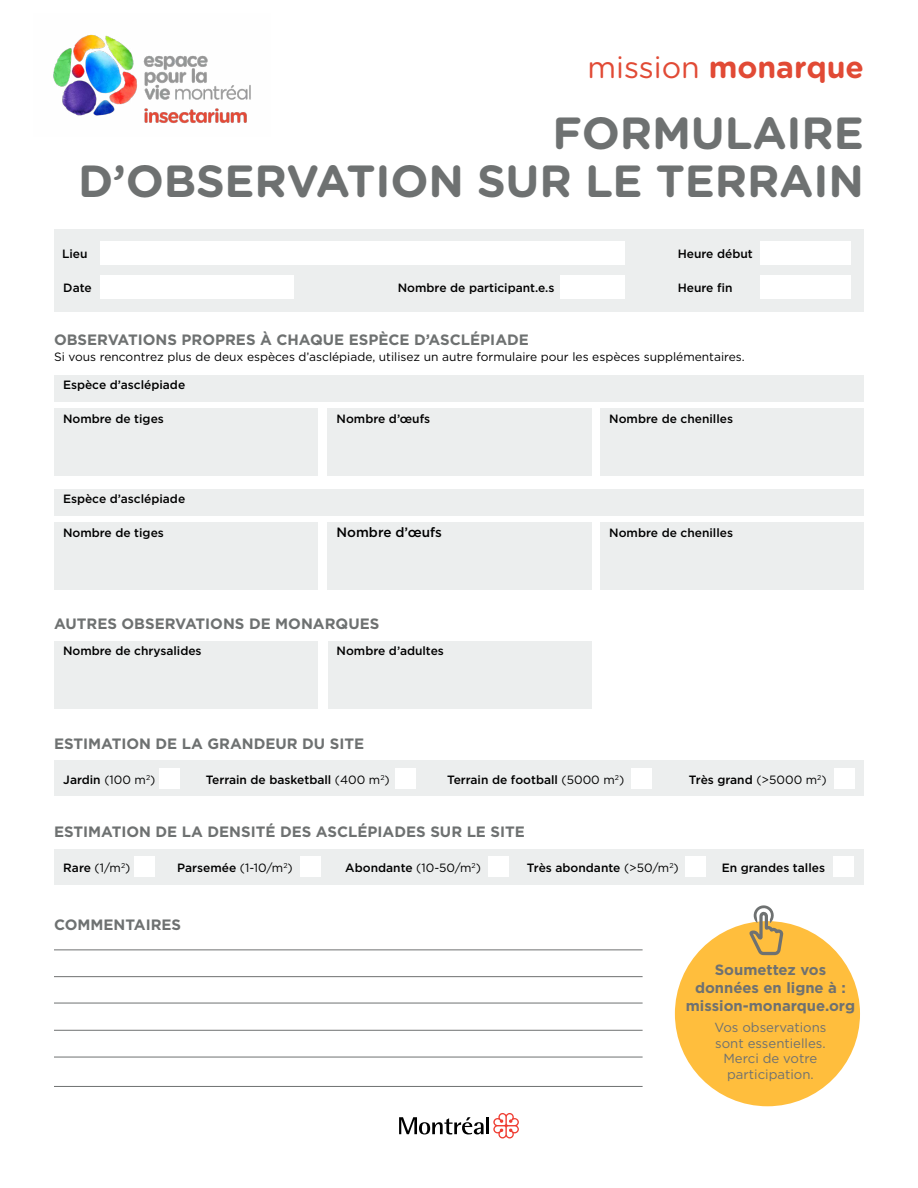
<style>
.page{position:relative;width:918px;height:1188px;background:#fff}
.page>*{position:absolute;margin:0;border:0;box-sizing:border-box;transform-origin:0 0}
.t1{font:700 45px/48px "Gotham Rounded";letter-spacing:-.005em;color:#6e7171;text-align:right}
.t2{font:700 30.3px "Gotham Rounded";color:#e14a35}
.t3{font:700 15px "Gotham";color:#6e7171}
.t4{font:700 14.85px/17.9px "Gotham";color:#6e7171;text-align:center}
.t5{font:500 13.5px "Gotham";color:#000}
.t6{font:13.2px/15.9px "Gotham";color:#6e7171;text-align:center}
.t7{font:500 12px "Gotham";color:#000}
.t8{font:12px "Gotham";color:#000}
.s1{font-weight:400}
.s2{font-weight:500}
</style>
<div class="page">
<div style="left:54px;top:230px;width:810px;height:82px;background:#eceeee"></div>
<div style="left:100px;top:241px;width:525px;height:24px;background:#fff"></div>
<div style="left:100px;top:275px;width:193px;height:24px;background:#fff"></div>
<div style="left:760px;top:241px;width:91px;height:24px;background:#fff"></div>
<div style="left:760px;top:275px;width:91px;height:24px;background:#fff"></div>
<div style="left:54px;top:641px;width:264px;height:67px;background:#eceeee"></div>
<div style="left:328px;top:641px;width:264px;height:67px;background:#eceeee"></div>
<div style="left:54px;top:375px;width:810px;height:27px;background:#eceeee"></div>
<div style="left:54px;top:409px;width:264px;height:67px;background:#eceeee"></div>
<div style="left:600px;top:409px;width:264px;height:67px;background:#eceeee"></div>
<div style="left:327px;top:409px;width:264px;height:67px;background:#eceeee"></div>
<div style="left:54px;top:489px;width:810px;height:27px;background:#eceeee"></div>
<div style="left:54px;top:523px;width:264px;height:67px;background:#eceeee"></div>
<div style="left:600px;top:523px;width:264px;height:67px;background:#eceeee"></div>
<div style="left:327px;top:523px;width:264px;height:67px;background:#eceeee"></div>
<hr style="left:54px;top:950px;width:702px;height:1px;background:#6e7171">
<hr style="left:54px;top:976px;width:701px;height:1px;background:#6e7171">
<hr style="left:54px;top:1003px;width:752px;height:1px;background:#6e7171">
<hr style="left:54px;top:1030px;width:792px;height:1px;background:#6e7171">
<hr style="left:54px;top:1057px;width:810px;height:1px;background:#6e7171">
<hr style="left:54px;top:1086px;width:781px;height:1px;background:#6e7171">
<div style="left:643px;top:891px;width:274px;height:295px;background:#fff"></div>
<img style="left:53px;top:34px;width:198px;height:90px">
<div style="left:54px;top:760px;width:810px;height:36px;background:#eceeee"></div>
<div style="left:159px;top:768px;width:21px;height:21px;background:#fff"></div>
<div style="left:395px;top:768px;width:21px;height:21px;background:#fff"></div>
<div style="left:632px;top:768px;width:20px;height:21px;background:#fff"></div>
<div style="left:834px;top:768px;width:21px;height:21px;background:#fff"></div>
<div style="left:54px;top:849px;width:810px;height:36px;background:#eceeee"></div>
<div style="left:134px;top:856px;width:21px;height:21px;background:#fff"></div>
<div style="left:300px;top:856px;width:21px;height:21px;background:#fff"></div>
<div style="left:488px;top:856px;width:21px;height:21px;background:#fff"></div>
<div style="left:686px;top:856px;width:20px;height:21px;background:#fff"></div>
<div style="left:833px;top:856px;width:21px;height:21px;background:#fff"></div>
<div style="left:675px;top:921px;width:185px;height:185px;background:#ffbe3d;border-radius:50%"></div>
<svg style="left:749px;top:905px;width:35px;height:50px"></svg>
<svg style="left:399px;top:1117px;width:85px;height:17px"></svg>
<hr style="left:486px;top:1117px;width:3px;height:17px;background:#000">
<svg style="left:493px;top:1113px;width:26px;height:26px"></svg>
<div style="left:560px;top:275px;width:65px;height:24px;background:#fff"></div>
<h2 class="t2" style="left:588px;top:45px;width:278px"><span class="s1">mission</span> monarque</h2>
<h1 class="t1" style="left:78px;top:107px;width:787px">FORMULAIRE<br>D’OBSERVATION SUR LE TERRAIN</h1>
<p class="t7" style="left:62px;top:247px;width:27px">Lieu</p>
<p class="t7" style="left:63px;top:281px;width:30px">Date</p>
<p class="t7" style="left:398px;top:281px;width:158px">Nombre de participant.e.s</p>
<p class="t3" style="left:54px;top:331px;width:476px">OBSERVATIONS PROPRES À CHAQUE ESPÈCE D’ASCLÉPIADE</p>
<p class="t7" style="left:678px;top:247px;width:77px">Heure début</p>
<p class="t7" style="left:678px;top:281px;width:56px">Heure fin</p>
<p class="t8" style="left:54px;top:350px;width:692px">Si vous rencontrez plus de deux espèces d’asclépiade, utilisez un autre formulaire pour les espèces supplémentaires.</p>
<p class="t7" style="left:63px;top:378px;width:124px">Espèce d’asclépiade</p>
<p class="t7" style="left:63px;top:412px;width:102px">Nombre de tiges</p>
<p class="t7" style="left:337px;top:412px;width:95px">Nombre d’œufs</p>
<p class="t7" style="left:609px;top:412px;width:125px">Nombre de chenilles</p>
<p class="t7" style="left:63px;top:492px;width:124px">Espèce d’asclépiade</p>
<p class="t7" style="left:63px;top:525px;width:102px">Nombre de tiges</p>
<p class="t5" style="left:337px;top:525px;width:107px">Nombre d’œufs</p>
<p class="t7" style="left:609px;top:525px;width:125px">Nombre de chenilles</p>
<p class="t3" style="left:54px;top:615px;width:327px">AUTRES OBSERVATIONS DE MONARQUES</p>
<p class="t7" style="left:63px;top:644px;width:140px">Nombre de chrysalides</p>
<p class="t7" style="left:337px;top:644px;width:109px">Nombre d’adultes</p>
<p class="t3" style="left:54px;top:735px;width:312px">ESTIMATION DE LA GRANDEUR DU SITE</p>
<p class="t7" style="left:63px;top:772px;width:94px">Jardin <span class="s1">(100 m</span><sup>2</sup><span class="s1">)</span></p>
<p class="t7" style="left:206px;top:772px;width:185px">Terrain de basketball <span class="s1">(400 m</span><sup>2</sup><span class="s1">)</span></p>
<p class="t7" style="left:447px;top:772px;width:178px">Terrain de football <span class="s1">(5000 m</span><sup>2</sup><span class="s1">)</span></p>
<p class="t7" style="left:689px;top:772px;width:139px">Très grand <span class="s1">(&gt;5000 m</span><sup>2</sup><span class="s1">)</span></p>
<p class="t3" style="left:54px;top:823px;width:472px">ESTIMATION DE LA DENSITÉ DES ASCLÉPIADES SUR LE SITE</p>
<p class="t8" style="left:63px;top:861px;width:69px"><span class="s2">Rare</span> (1/m<sup>2</sup>)</p>
<p class="t7" style="left:177px;top:861px;width:117px">Parsemée <span class="s1">(1-10/m</span><sup>2</sup><span class="s1">)</span></p>
<p class="t7" style="left:345px;top:861px;width:137px">Abondante <span class="s1">(10-50/m</span><sup>2</sup><span class="s1">)</span></p>
<p class="t7" style="left:527px;top:861px;width:153px">Très abondante <span class="s1">(&gt;50/m</span><sup>2</sup><span class="s1">)</span></p>
<p class="t7" style="left:722px;top:861px;width:105px">En grandes talles</p>
<p class="t3" style="left:54px;top:916px;width:129px">COMMENTAIRES</p>
<p class="t4" style="left:686px;top:961px;width:171px">Soumettez vos données en ligne à : mission-monarque.org</p>
<p class="t6" style="left:714px;top:1019px;width:114px">Vos observations sont essentielles.<br>Merci de votre participation.</p>
</div>
